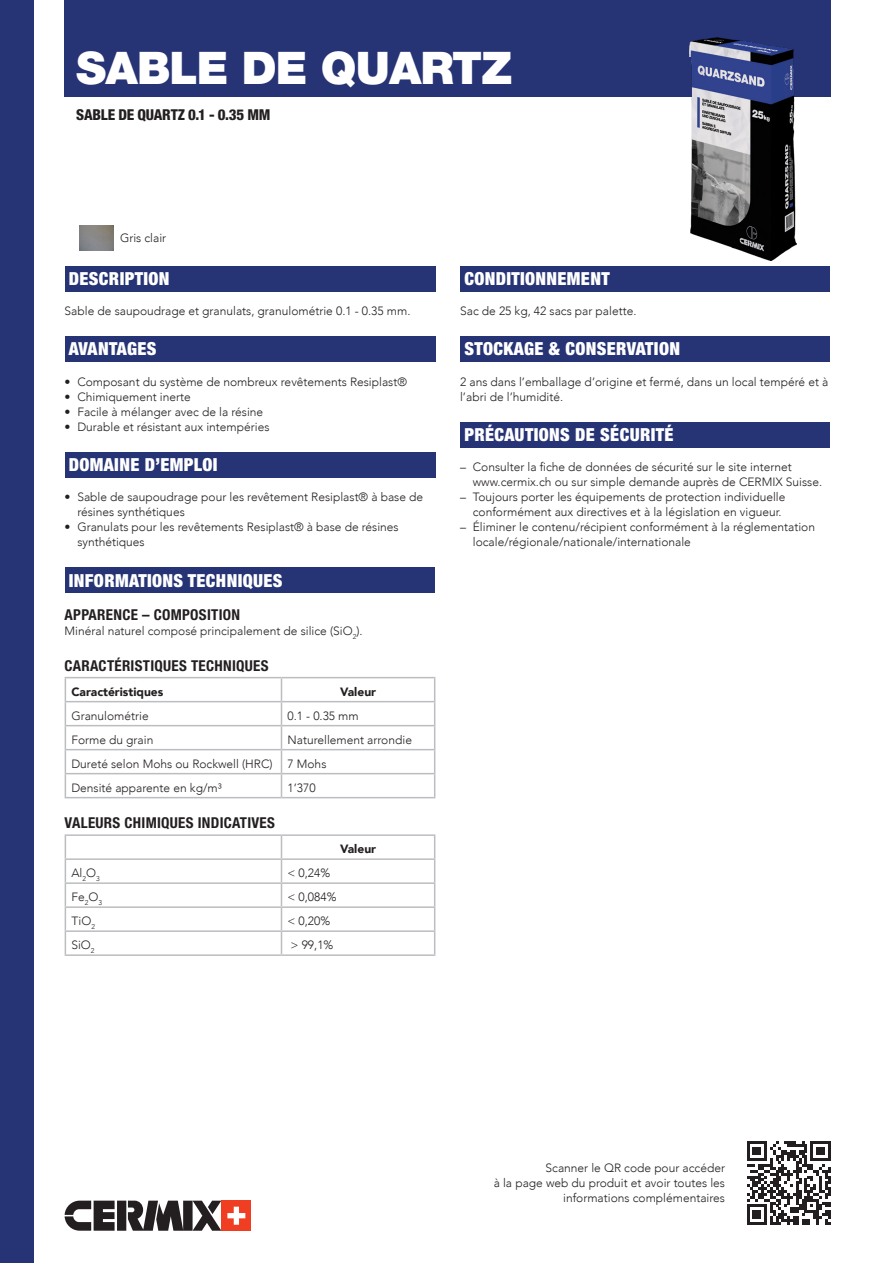
<style>
.page{position:relative;width:893px;height:1263px;background:#fff}
.page>*{position:absolute;margin:0;border:0;box-sizing:border-box;transform-origin:0 0}
.H1_-_Titre_du_produit{font:900 45px "Helvetica Neue LT Std";letter-spacing:-.02em;color:#fff}
.H4_-_Titre_fiche{font:900 condensed 18px "Helvetica Neue LT Std";letter-spacing:.02em;color:#fff}
.H5_-_Sout-Titre_Fiche{font:700 condensed 15px "Helvetica Neue LT Std";letter-spacing:.02em;color:#231f20}
.H2_-_Sous-titre_produit{font:800 condensed 15px "Helvetica Neue LT Std";letter-spacing:-.015em;color:#231f20}
.P_-_Texte_courant{font:300 12px/15px "Avenir";color:#231f20}
.P_-_Texte_courant_centré{font:300 12px "Avenir";color:#231f20}
.P_-_Texte_courant-2{font:900 12px "Avenir";color:#231f20}
.P_-_Texte_courant_centré-2{font:900 12px "Avenir";color:#231f20}
</style>
<div class="page">
<div style="left:0;top:0;width:34px;height:1263px;background:#263374"></div>
<div style="left:65px;top:0;width:766px;height:97px;background:#263374"></div>
<div style="left:221px;top:1200px;width:30px;height:31px;background:#ef3e22"></div>
<svg style="left:227px;top:1207px;width:18px;height:18px"></svg>
<svg style="left:65px;top:1200px;width:156px;height:31px"></svg>
<div style="left:65px;top:266px;width:370px;height:25px;background:#263374"></div>
<div style="left:65px;top:336px;width:370px;height:26px;background:#263374"></div>
<div style="left:65px;top:452px;width:370px;height:25px;background:#263374"></div>
<div style="left:65px;top:567px;width:370px;height:26px;background:#263374"></div>
<hr style="left:65px;top:677px;width:216px;height:1px;background:#bcbdc0">
<hr style="left:65px;top:701px;width:216px;height:1px;background:#bcbdc0">
<hr style="left:281px;top:701px;width:154px;height:1px;background:#bcbdc0">
<hr style="left:65px;top:725px;width:216px;height:1px;background:#bcbdc0">
<hr style="left:281px;top:725px;width:154px;height:1px;background:#bcbdc0">
<svg style="left:65px;top:678px;width:1px;height:119px"></svg>
<svg style="left:434px;top:678px;width:1px;height:119px"></svg>
<hr style="left:281px;top:677px;width:154px;height:1px;background:#bcbdc0">
<svg style="left:281px;top:678px;width:1px;height:119px"></svg>
<hr style="left:281px;top:749px;width:154px;height:1px;background:#bcbdc0">
<hr style="left:281px;top:773px;width:154px;height:1px;background:#bcbdc0">
<hr style="left:281px;top:797px;width:154px;height:1px;background:#bcbdc0">
<hr style="left:65px;top:749px;width:216px;height:1px;background:#bcbdc0">
<hr style="left:65px;top:773px;width:216px;height:1px;background:#bcbdc0">
<hr style="left:65px;top:797px;width:216px;height:1px;background:#bcbdc0">
<hr style="left:65px;top:834px;width:216px;height:2px;background:#bcbdc0">
<hr style="left:65px;top:858px;width:216px;height:2px;background:#bcbdc0">
<hr style="left:281px;top:858px;width:154px;height:2px;background:#bcbdc0">
<hr style="left:65px;top:882px;width:216px;height:2px;background:#bcbdc0">
<hr style="left:281px;top:882px;width:154px;height:2px;background:#bcbdc0">
<svg style="left:434px;top:836px;width:1px;height:118px"></svg>
<svg style="left:65px;top:836px;width:1px;height:118px"></svg>
<hr style="left:65px;top:906px;width:216px;height:2px;background:#bcbdc0">
<hr style="left:65px;top:930px;width:216px;height:2px;background:#bcbdc0">
<hr style="left:281px;top:834px;width:154px;height:2px;background:#bcbdc0">
<svg style="left:281px;top:836px;width:1px;height:118px"></svg>
<hr style="left:281px;top:906px;width:154px;height:2px;background:#bcbdc0">
<hr style="left:281px;top:930px;width:154px;height:2px;background:#bcbdc0">
<hr style="left:281px;top:954px;width:154px;height:2px;background:#bcbdc0">
<hr style="left:65px;top:954px;width:216px;height:2px;background:#bcbdc0">
<div style="left:460px;top:266px;width:370px;height:25px;background:#263374"></div>
<div style="left:460px;top:336px;width:370px;height:26px;background:#263374"></div>
<div style="left:460px;top:422px;width:370px;height:25px;background:#263374"></div>
<img style="left:80px;top:226px;width:33px;height:24px">
<img style="left:690px;top:38px;width:107px;height:222px">
<svg style="left:747px;top:1141px;width:83px;height:84px"></svg>
<p class="H1_-_Titre_du_produit" style="left:76px;top:41px;width:437px">SABLE DE QUARTZ</p>
<p class="H2_-_Sous-titre_produit" style="left:76px;top:105px;width:196px">SABLE DE QUARTZ 0.1 - 0.35 MM</p>
<p class="P_-_Texte_courant" style="left:120px;top:231px;width:48px">Gris clair</p>
<p class="H4_-_Titre_fiche" style="left:69px;top:267px;width:102px">DESCRIPTION</p>
<p class="P_-_Texte_courant" style="left:65px;top:304px;width:347px">Sable de saupoudrage et granulats, granulométrie 0.1 - 0.35 mm.</p>
<p class="H4_-_Titre_fiche" style="left:69px;top:338px;width:89px">AVANTAGES</p>
<p class="P_-_Texte_courant" style="left:65px;top:374px;width:344px">• Composant du système de nombreux revêtements Resiplast®</p>
<p class="P_-_Texte_courant" style="left:65px;top:389px;width:128px">• Chimiquement inerte</p>
<p class="P_-_Texte_courant" style="left:65px;top:404px;width:200px">• Facile à mélanger avec de la résine</p>
<p class="P_-_Texte_courant" style="left:65px;top:419px;width:206px">• Durable et résistant aux intempéries</p>
<p class="H4_-_Titre_fiche" style="left:69px;top:453px;width:150px">DOMAINE D’EMPLOI</p>
<p class="P_-_Texte_courant" style="left:77px;top:490px;width:347px;text-indent:-13px">• Sable de saupoudrage pour les revêtement Resiplast® à base de résines synthétiques</p>
<p class="P_-_Texte_courant" style="left:77px;top:520px;width:323px;text-indent:-13px">• Granulats pour les revêtements Resiplast® à base de résines synthétiques</p>
<p class="H4_-_Titre_fiche" style="left:69px;top:569px;width:215px">INFORMATIONS TECHNIQUES</p>
<p class="H5_-_Sout-Titre_Fiche" style="left:65px;top:605px;width:177px">APPARENCE – COMPOSITION</p>
<p class="P_-_Texte_courant" style="left:65px;top:623px;width:299px">Minéral naturel composé principalement de silice (SiO<sub>2</sub>).</p>
<p class="H5_-_Sout-Titre_Fiche" style="left:65px;top:656px;width:205px">CARACTÉRISTIQUES TECHNIQUES</p>
<p class="P_-_Texte_courant-2" style="left:71px;top:681px;width:94px">Caractéristiques</p>
<p class="P_-_Texte_courant_centré-2" style="left:340px;top:681px;width:38px">Valeur</p>
<p class="P_-_Texte_courant" style="left:71px;top:708px;width:79px">Granulométrie</p>
<p class="P_-_Texte_courant" style="left:287px;top:708px;width:73px">0.1 - 0.35 mm</p>
<p class="P_-_Texte_courant" style="left:71px;top:732px;width:84px">Forme du grain</p>
<p class="P_-_Texte_courant_centré" style="left:287px;top:732px;width:126px">Naturellement arrondie</p>
<p class="P_-_Texte_courant" style="left:71px;top:756px;width:203px">Dureté selon Mohs ou Rockwell (HRC)</p>
<p class="P_-_Texte_courant_centré" style="left:287px;top:756px;width:40px">7 Mohs</p>
<p class="P_-_Texte_courant" style="left:71px;top:780px;width:152px">Densité apparente en kg/m³</p>
<p class="P_-_Texte_courant_centré" style="left:287px;top:780px;width:30px">1’370</p>
<p class="H5_-_Sout-Titre_Fiche" style="left:65px;top:814px;width:212px">VALEURS CHIMIQUES INDICATIVES</p>
<p class="P_-_Texte_courant_centré-2" style="left:340px;top:839px;width:38px">Valeur</p>
<p class="P_-_Texte_courant" style="left:71px;top:865px;width:30px">Al<sub>2</sub>O<sub>3</sub></p>
<p class="P_-_Texte_courant" style="left:287px;top:865px;width:44px">&lt; 0,24%</p>
<p class="P_-_Texte_courant" style="left:71px;top:889px;width:32px">Fe<sub>2</sub>O<sub>3</sub></p>
<p class="P_-_Texte_courant_centré" style="left:287px;top:890px;width:50px">&lt; 0,084%</p>
<p class="P_-_Texte_courant" style="left:71px;top:913px;width:25px">TiO<sub>2</sub></p>
<p class="P_-_Texte_courant_centré" style="left:287px;top:914px;width:44px">&lt; 0,20%</p>
<p class="P_-_Texte_courant" style="left:71px;top:937px;width:25px">SiO<sub>2</sub></p>
<p class="P_-_Texte_courant_centré" style="left:291px;top:938px;width:44px">&gt; 99,1%</p>
<p class="H4_-_Titre_fiche" style="left:464px;top:267px;width:147px">CONDITIONNEMENT</p>
<p class="P_-_Texte_courant" style="left:460px;top:304px;width:178px">Sac de 25 kg, 42 sacs par palette.</p>
<p class="H4_-_Titre_fiche" style="left:464px;top:338px;width:217px">STOCKAGE &amp; CONSERVATION</p>
<p class="P_-_Texte_courant" style="left:460px;top:374px;width:370px">2 ans dans l’emballage d’origine et fermé, dans un local tempéré et à l’abri de l’humidité.</p>
<p class="H4_-_Titre_fiche" style="left:464px;top:423px;width:211px">PRÉCAUTIONS DE SÉCURITÉ</p>
<p class="P_-_Texte_courant" style="left:473px;top:460px;width:351px;text-indent:-13px">– Consulter la fiche de données de sécurité sur le site internet www.cermix.ch ou sur simple demande auprès de CERMIX Suisse.</p>
<p class="P_-_Texte_courant" style="left:473px;top:490px;width:314px;text-indent:-13px">– Toujours porter les équipements de protection individuelle conformément aux directives et à la législation en vigueur.</p>
<p class="P_-_Texte_courant" style="left:473px;top:520px;width:344px;text-indent:-13px">– Éliminer le contenu/récipient conformément à la réglementation locale/régionale/nationale/internationale</p>
<p class="P_-_Texte_courant" style="left:494px;top:1160px;width:233px;text-align:right">Scanner le QR code pour accéder<br>à la page web du produit et avoir toutes les informations complémentaires</p>
</div>
